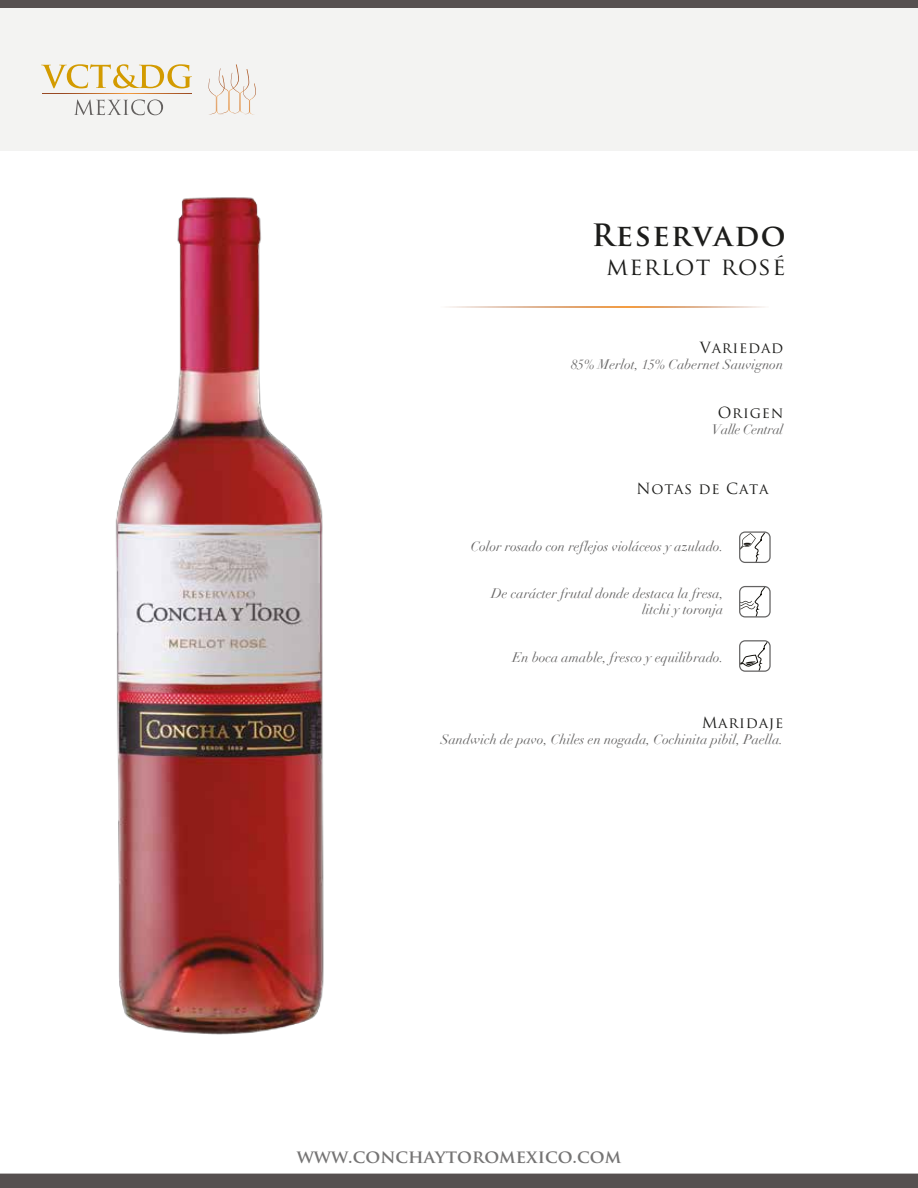
<style>
.page{position:relative;width:918px;height:1188px;background:#fff}
.page>*{position:absolute;margin:0;border:0;box-sizing:border-box;transform-origin:0 0}
.t1{font:700 30px "Trajan Pro";letter-spacing:.05em;color:#1d1d1b}
.t2{font:24px "Trajan Pro";letter-spacing:.05em;color:#1d1d1b}
.t3{font:700 18px "Trajan Pro";color:#757474}
.t4{font:15px "Trajan Pro";letter-spacing:.05em;color:#1d1d1b}
.t5{font:italic 13.5px/16.2px "Didot";color:#646363;text-align:right}
.t6{font:italic 13.5px "Didot";letter-spacing:-.025em;color:#646363}
</style>
<div class="page">
<div style="left:0;top:0;width:918px;height:151px;background:#f3f3f2"></div>
<div style="left:0;top:1px;width:918px;height:7px;background:#565050"></div>
<div style="left:0;top:1174px;width:918px;height:14px;background:#565050"></div>
<svg style="left:208px;top:64px;width:48px;height:51px"></svg>
<svg style="left:74px;top:99px;width:89px;height:16px"></svg>
<svg style="left:43px;top:93px;width:148px;height:1px"></svg>
<svg style="left:41px;top:64px;width:151px;height:24px"></svg>
<svg style="left:448px;top:307px;width:317px;height:1px"></svg>
<svg style="left:739px;top:531px;width:32px;height:32px"></svg>
<svg style="left:739px;top:586px;width:32px;height:32px"></svg>
<svg style="left:739px;top:640px;width:32px;height:32px"></svg>
<img style="left:115px;top:197px;width:209px;height:838px">
<h1 class="t1" style="left:592px;top:217px;width:195px">Reservado</h1>
<h2 class="t2" style="left:606px;top:251px;width:181px">merlot rosé</h2>
<p class="t4" style="left:700px;top:338px;width:85px">Variedad</p>
<p class="t5" style="left:571px;top:356px;width:214px">85% Merlot, 15% Cabernet Sauvignon</p>
<p class="t4" style="left:718px;top:403px;width:67px">Origen</p>
<p class="t6" style="left:712px;top:421px;width:73px">Valle Central</p>
<p class="t4" style="left:637px;top:479px;width:133px">Notas de Cata</p>
<p class="t5" style="left:471px;top:538px;width:254px">Color rosado con reflejos violáceos y azulado.</p>
<p class="t5" style="left:491px;top:585px;width:234px">De carácter frutal donde destaca la fresa, litchi y toronja</p>
<p class="t5" style="left:512px;top:650px;width:213px">En boca amable, fresco y equilibrado.</p>
<p class="t4" style="left:702px;top:713px;width:83px">Maridaje</p>
<p class="t5" style="left:441px;top:731px;width:344px">Sandwich de pavo, Chiles en nogada, Cochinita pibil, Paella.</p>
<h3 class="t3" style="left:297px;top:1146px;width:326px">www.conchaytoromexico.com</h3>
</div>
